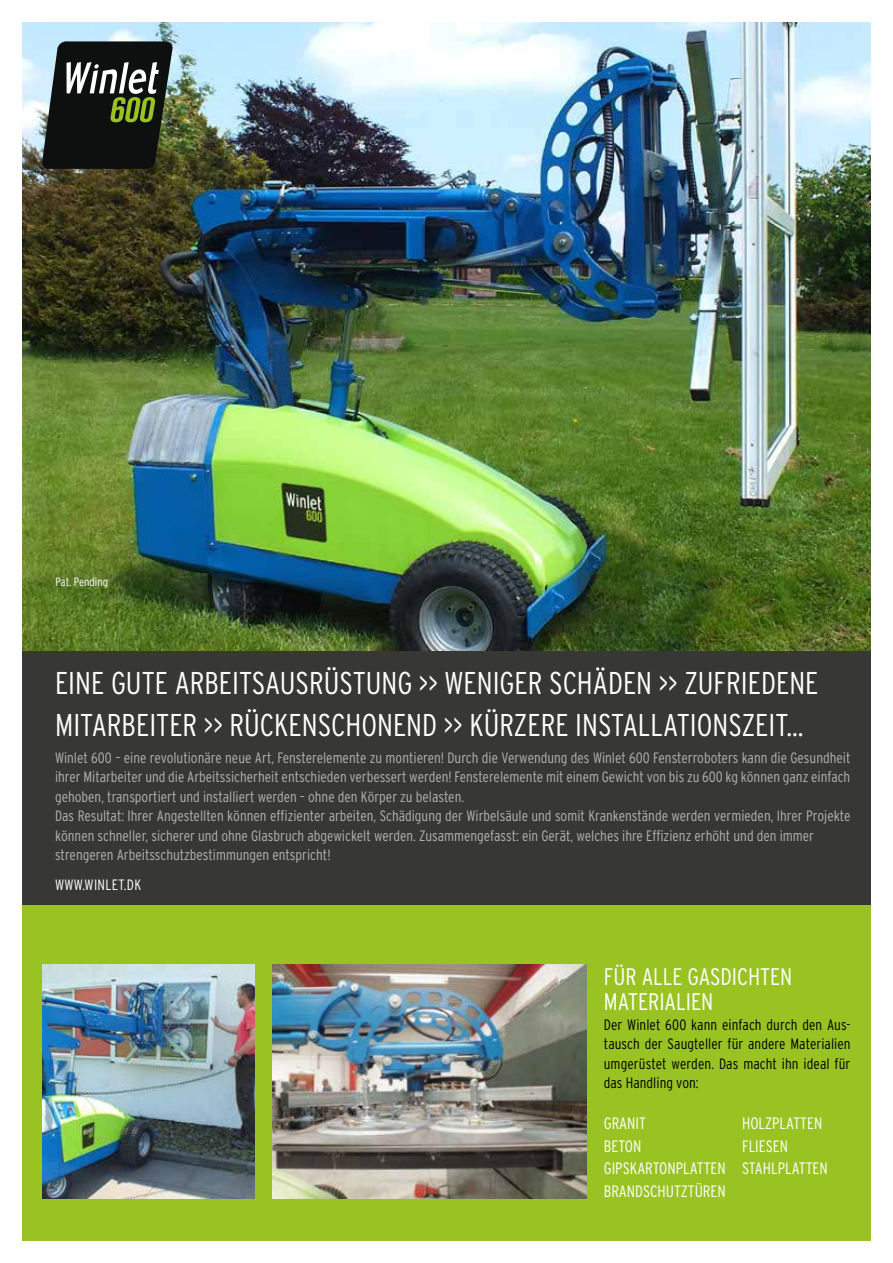
<style>
.page{position:relative;width:893px;height:1263px;background:#fff}
.page>*{position:absolute;margin:0;border:0;box-sizing:border-box;transform-origin:0 0}
.t1{font:300 condensed 31.5px/42px "Interstate";color:#fff}
.t2{font:300 condensed 24px "Interstate";color:#fff}
.t3{font:300 condensed 16.5px/22.5px "Interstate";color:#fff;text-align:justify}
.t4{font:300 condensed 15px/19.5px "Interstate";color:#b2b2b2}
.t5{font:300 condensed 15px/19.5px "Interstate";letter-spacing:.005em;color:#000;text-align:justify}
.t6{font:300 condensed 15px "Interstate";color:#fff}
.t7{font:300 condensed 12px "Interstate";color:#fff}
</style>
<div class="page">
<div style="left:0;top:566px;width:893px;height:406px;background:#373736"></div>
<img style="left:21px;top:22px;width:851px;height:629px">
<div style="left:0;top:906px;width:893px;height:357px;background:#99c322"></div>
<img style="left:272px;top:965px;width:315px;height:234px">
<img style="left:42px;top:965px;width:213px;height:234px">
<svg style="left:42px;top:41px;width:131px;height:128px"></svg>
<div style="left:0;top:1242px;width:893px;height:21px;background:#fff"></div>
<div style="left:0;top:0;width:21px;height:1263px;background:#fff"></div>
<div style="left:872px;top:0;width:21px;height:1263px;background:#fff"></div>
<p class="t7" style="left:55px;top:574px;width:54px">Pat. Pending</p>
<h1 class="t1" style="left:55px;top:662px;width:765px">EINE GUTE ARBEITSAUSRÜSTUNG &gt;&gt; WENIGER SCHÄDEN &gt;&gt; ZUFRIEDENE<br>MITARBEITER &gt;&gt; RÜCKENSCHONEND &gt;&gt; KÜRZERE INSTALLATIONSZEIT...</h1>
<p class="t4" style="left:55px;top:748px;width:797px">Winlet 600 – eine revolutionäre neue Art, Fensterelemente zu montieren! Durch die Verwendung des Winlet 600 Fensterroboters kann die Gesundheit ihrer Mitarbeiter und die Arbeitssicherheit entschieden verbessert werden! Fensterelemente mit einem Gewicht von bis zu 600 kg können ganz einfach gehoben, transportiert und installiert werden – ohne den Körper zu belasten.<br>Das Resultat: Ihrer Angestellten können effizienter arbeiten, Schädigung der Wirbelsäule und somit Krankenstände werden vermieden, Ihrer Projekte können schneller, sicherer und ohne Glasbruch abgewickelt werden. Zusammengefasst: ein Gerät, welches ihre Effizienz erhöht und den immer strengeren Arbeitsschutzbestimmungen entspricht!</p>
<p class="t6" style="left:55px;top:876px;width:38px">www.winlet</p>
<p class="t6" style="left:124px;top:876px;width:11px">.dk</p>
<h2 class="t2" style="left:604px;top:962px;width:49px">Für alle</h2>
<h2 class="t2" style="left:688px;top:962px;width:12px">gasdichten</h2>
<h2 class="t2" style="left:604px;top:987px;width:25px">Materialien</h2>
<p class="t5" style="left:604px;top:1014px;width:248px">Der Winlet 600 kann einfach durch den Aus&shy;tausch der Saugteller für andere Materialien umgerüstet werden. Das macht ihn ideal für das Handling von:</p>
<p class="t3" style="left:604px;top:1112px;width:17px">Granit Beton Gipskartonplatten Brandschutztüren</p>
<p class="t3" style="left:742px;top:1112px;width:17px;text-align:left">Holzplatten<br>Fliesen<br>Stahlplatten</p>
</div>
